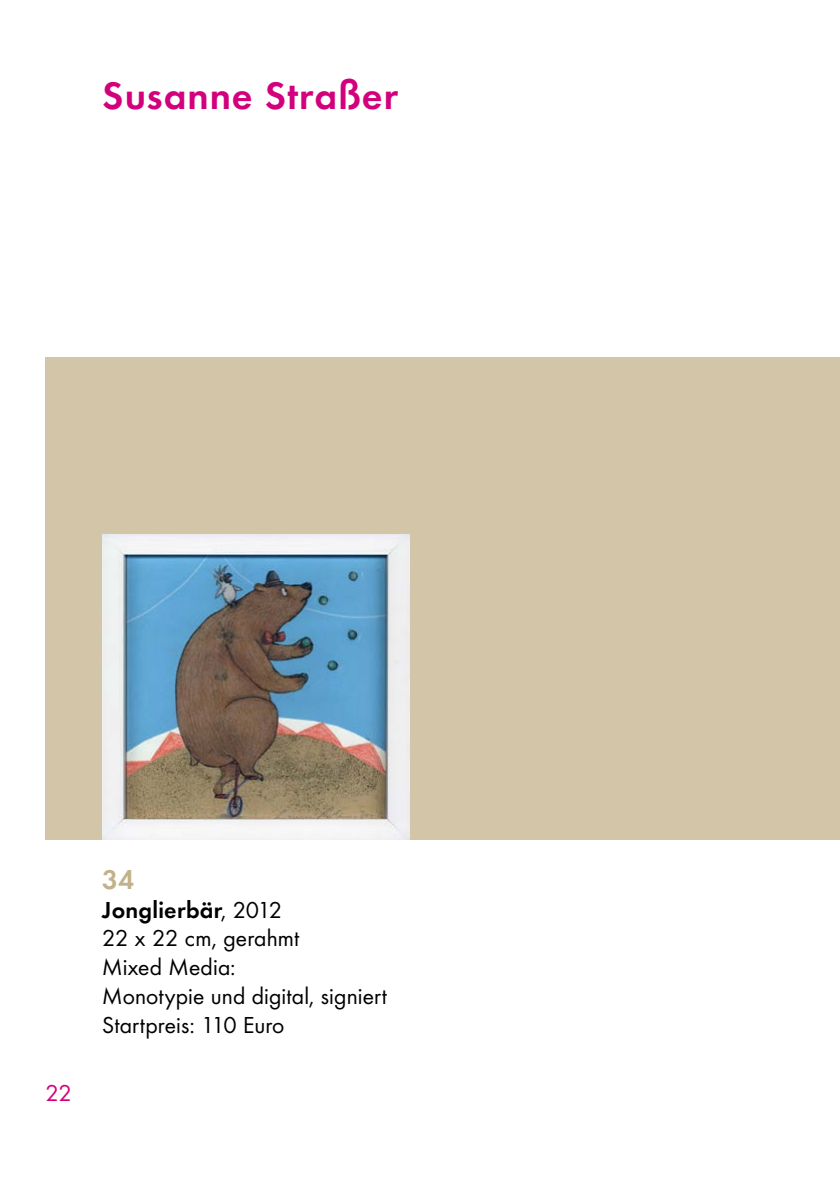
<style>
.page{position:relative;width:840px;height:1191px;background:#fff}
.page>*{position:absolute;margin:0;border:0;box-sizing:border-box;transform-origin:0 0}
.t1{font:40px "Futura Dem";letter-spacing:.025em;color:#d2007d}
.t2{font:28px "Futura Dem";color:#c2b28b}
.t3{font:24px/28.8px "Futura Boo";letter-spacing:.005em;color:#000}
.t4{font:24px "Futura Dem";letter-spacing:.01em;color:#000}
.t5{font:24px "Futura Boo";color:#d2007d}
.s1{font-family:"Futura Boo"}
</style>
<div class="page">
<div style="left:45px;top:357px;width:794px;height:482px;background:#d2c5a8"></div>
<img style="left:102px;top:535px;width:307px;height:304px">
<h1 class="t1" style="left:102px;top:67px;width:297px">Susanne Straßer</h1>
<p class="t5" style="left:45px;top:1078px;width:28px">22</p>
<p class="t2" style="left:102px;top:858px;width:33px">34</p>
<p class="t4" style="left:102px;top:892px;width:181px">Jonglierbär<span class="s1">, 2012</span></p>
<p class="t3" style="left:102px;top:923px;width:286px">22 x 22 cm, gerahmt<br>Mixed Media:<br>Monotypie und digital, signiert<br>Startpreis: 110 Euro</p>
</div>
